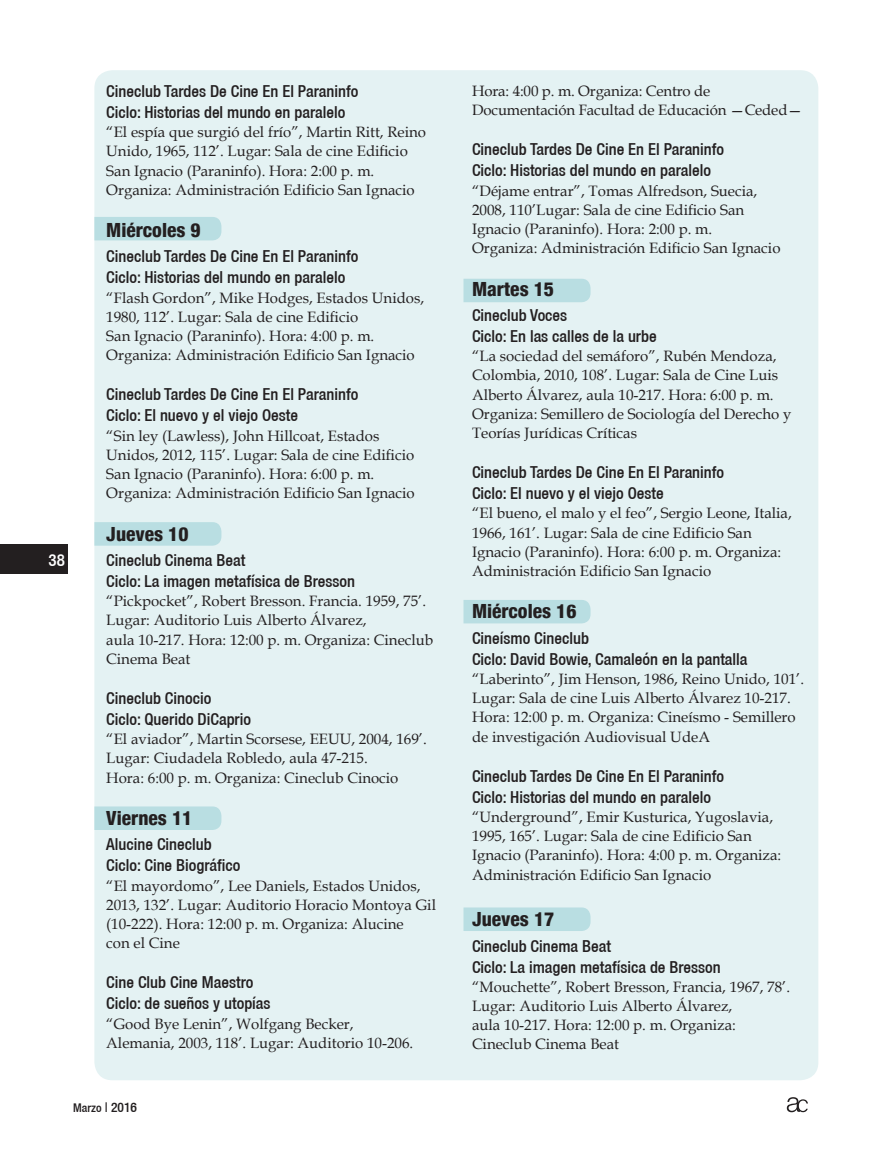
<style>
.page{position:relative;width:893px;height:1149px;background:#fff}
.page>*{position:absolute;margin:0;border:0;box-sizing:border-box;transform-origin:0 0}
.t1{font:800 condensed 19.5px "Helvetica 87";color:#231f20}
.t2{font:500 condensed 16.95px "Helvetica 67";color:#fff}
.t3{font:500 condensed 16.5px/21px "Helvetica 67";color:#231f20}
.t4{font:15px/19.2px "Book Antiqua";color:#231f20}
.t5{font:500 condensed 12px "Helvetica 67";color:#231f20}
.s1{font-size:13.5px}
</style>
<div class="page">
<div style="left:0;top:544px;width:68px;height:29px;background:#231f20"></div>
<svg style="left:787px;top:1097px;width:21px;height:14px"></svg>
<div style="left:94px;top:70px;width:724px;height:1009px;background:#e4f2f3;border-radius:18px"></div>
<div style="left:94px;top:217px;width:127px;height:23px;background:#b9dee2"></div>
<div style="left:94px;top:522px;width:127px;height:23px;background:#b9dee2"></div>
<div style="left:94px;top:806px;width:127px;height:23px;background:#b9dee2"></div>
<div style="left:463px;top:279px;width:127px;height:23px;background:#b9dee2"></div>
<div style="left:463px;top:600px;width:127px;height:23px;background:#b9dee2"></div>
<div style="left:463px;top:907px;width:127px;height:23px;background:#b9dee2"></div>
<p class="t2" style="left:49px;top:549px;width:18px">38</p>
<p class="t3" style="left:106px;top:80px;width:254px">Cineclub Tardes De Cine En El Paraninfo<br>Ciclo: Historias del mundo en paralelo</p>
<p class="t4" style="left:106px;top:122px;width:321px">“El espía que surgió del frío”, Martin Ritt, Reino Unido, 1965, 112’. Lugar: Sala de cine Edificio San Ignacio (Paraninfo). Hora: 2:00 p. m.<br>Organiza: Administración Edificio San Ignacio</p>
<h1 class="t1" style="left:106px;top:218px;width:96px">Miércoles 9</h1>
<p class="t3" style="left:106px;top:246px;width:254px">Cineclub Tardes De Cine En El Paraninfo<br>Ciclo: Historias del mundo en paralelo</p>
<p class="t4" style="left:106px;top:287px;width:319px">“Flash Gordon”, Mike Hodges, Estados Unidos, 1980, 112’. Lugar: Sala de cine Edificio<br>San Ignacio (Paraninfo). Hora: 4:00 p. m.<br>Organiza: Administración Edificio San Ignacio</p>
<p class="t3" style="left:106px;top:384px;width:254px">Cineclub Tardes De Cine En El Paraninfo<br>Ciclo: El nuevo y el viejo Oeste</p>
<p class="t4" style="left:106px;top:425px;width:310px">“Sin ley (Lawless), John Hillcoat, Estados Unidos, 2012, 115’. Lugar: Sala de cine Edificio San Ignacio (Paraninfo). Hora: 6:00 p. m.<br>Organiza: Administración Edificio San Ignacio</p>
<h1 class="t1" style="left:106px;top:521px;width:84px">Jueves 10</h1>
<p class="t3" style="left:106px;top:549px;width:250px">Cineclub Cinema Beat<br>Ciclo: La imagen metafísica de Bresson</p>
<p class="t4" style="left:106px;top:591px;width:328px">“Pickpocket”, Robert Bresson. Francia. 1959, 75’.<br>Lugar: Auditorio Luis Alberto Álvarez,<br>aula 10-217. Hora: 12:00 p. m. Organiza: Cineclub Cinema Beat</p>
<p class="t3" style="left:106px;top:687px;width:146px">Cineclub Cinocio<br>Ciclo: Querido DiCaprio</p>
<p class="t4" style="left:106px;top:729px;width:322px">“El aviador”, Martin Scorsese, EEUU, 2004, 169’.<br>Lugar: Ciudadela Robledo, aula 47-215.<br>Hora: 6:00 p. m. Organiza: Cineclub Cinocio</p>
<h1 class="t1" style="left:106px;top:805px;width:88px">Viernes 11</h1>
<p class="t3" style="left:106px;top:833px;width:136px">Alucine Cineclub<br>Ciclo: Cine Biográfico</p>
<p class="t4" style="left:106px;top:875px;width:331px">“El mayordomo”, Lee Daniels, Estados Unidos, 2013, 132’. Lugar: Auditorio Horacio Montoya Gil (10-222). Hora: 12:00 p. m. Organiza: Alucine<br>con el Cine</p>
<p class="t3" style="left:106px;top:971px;width:166px">Cine Club Cine Maestro<br>Ciclo: de sueños y utopías</p>
<p class="t4" style="left:106px;top:1013px;width:309px">“Good Bye Lenin”, Wolfgang Becker,<br>Alemania, 2003, 118’. Lugar: Auditorio 10-206.</p>
<p class="t5" style="left:73px;top:1100px;width:65px">Marzo <span class="s1">| 2016</span></p>
<p class="t4" style="left:472px;top:81px;width:332px">Hora: 4:00 p. m. Organiza: Centro de<br>Documentación Facultad de Educación —Ceded—</p>
<p class="t3" style="left:472px;top:139px;width:254px">Cineclub Tardes De Cine En El Paraninfo<br>Ciclo: Historias del mundo en paralelo</p>
<p class="t4" style="left:472px;top:181px;width:310px">“Déjame entrar”, Tomas Alfredson, Suecia, 2008, 110’Lugar: Sala de cine Edificio San Ignacio (Paraninfo). Hora: 2:00 p. m.<br>Organiza: Administración Edificio San Ignacio</p>
<h1 class="t1" style="left:472px;top:276px;width:84px">Martes 15</h1>
<p class="t3" style="left:472px;top:304px;width:186px">Cineclub Voces<br>Ciclo: En las calles de la urbe</p>
<p class="t4" style="left:472px;top:346px;width:321px">“La sociedad del semáforo”, Rubén Mendoza, Colombia, 2010, 108’. Lugar: Sala de Cine Luis Alberto Álvarez, aula 10-217. Hora: 6:00 p. m.<br>Organiza: Semillero de Sociología del Derecho y Teorías Jurídicas Críticas</p>
<p class="t3" style="left:472px;top:461px;width:254px">Cineclub Tardes De Cine En El Paraninfo<br>Ciclo: El nuevo y el viejo Oeste</p>
<p class="t4" style="left:472px;top:503px;width:321px">“El bueno, el malo y el feo”, Sergio Leone, Italia, 1966, 161’. Lugar: Sala de cine Edificio San Ignacio (Paraninfo). Hora: 6:00 p. m. Organiza:<br>Administración Edificio San Ignacio</p>
<h1 class="t1" style="left:472px;top:599px;width:106px">Miércoles 16</h1>
<p class="t3" style="left:472px;top:627px;width:277px">Cineísmo Cineclub<br>Ciclo: David Bowie, Camaleón en la pantalla</p>
<p class="t4" style="left:472px;top:668px;width:334px">“Laberinto”, Jim Henson, 1986, Reino Unido, 101’.<br>Lugar: Sala de cine Luis Alberto Álvarez 10-217.<br>Hora: 12:00 p. m. Organiza: Cineísmo - Semillero de investigación Audiovisual UdeA</p>
<p class="t3" style="left:472px;top:765px;width:254px">Cineclub Tardes De Cine En El Paraninfo<br>Ciclo: Historias del mundo en paralelo</p>
<p class="t4" style="left:472px;top:806px;width:311px">“Underground”, Emir Kusturica, Yugoslavia, 1995, 165’. Lugar: Sala de cine Edificio San Ignacio (Paraninfo). Hora: 4:00 p. m. Organiza:<br>Administración Edificio San Ignacio</p>
<h1 class="t1" style="left:472px;top:906px;width:84px">Jueves 17</h1>
<p class="t3" style="left:472px;top:934px;width:250px">Cineclub Cinema Beat<br>Ciclo: La imagen metafísica de Bresson</p>
<p class="t4" style="left:472px;top:976px;width:320px">“Mouchette”, Robert Bresson, Francia, 1967, 78’.<br>Lugar: Auditorio Luis Alberto Álvarez,<br>aula 10-217. Hora: 12:00 p. m. Organiza:<br>Cineclub Cinema Beat</p>
</div>
